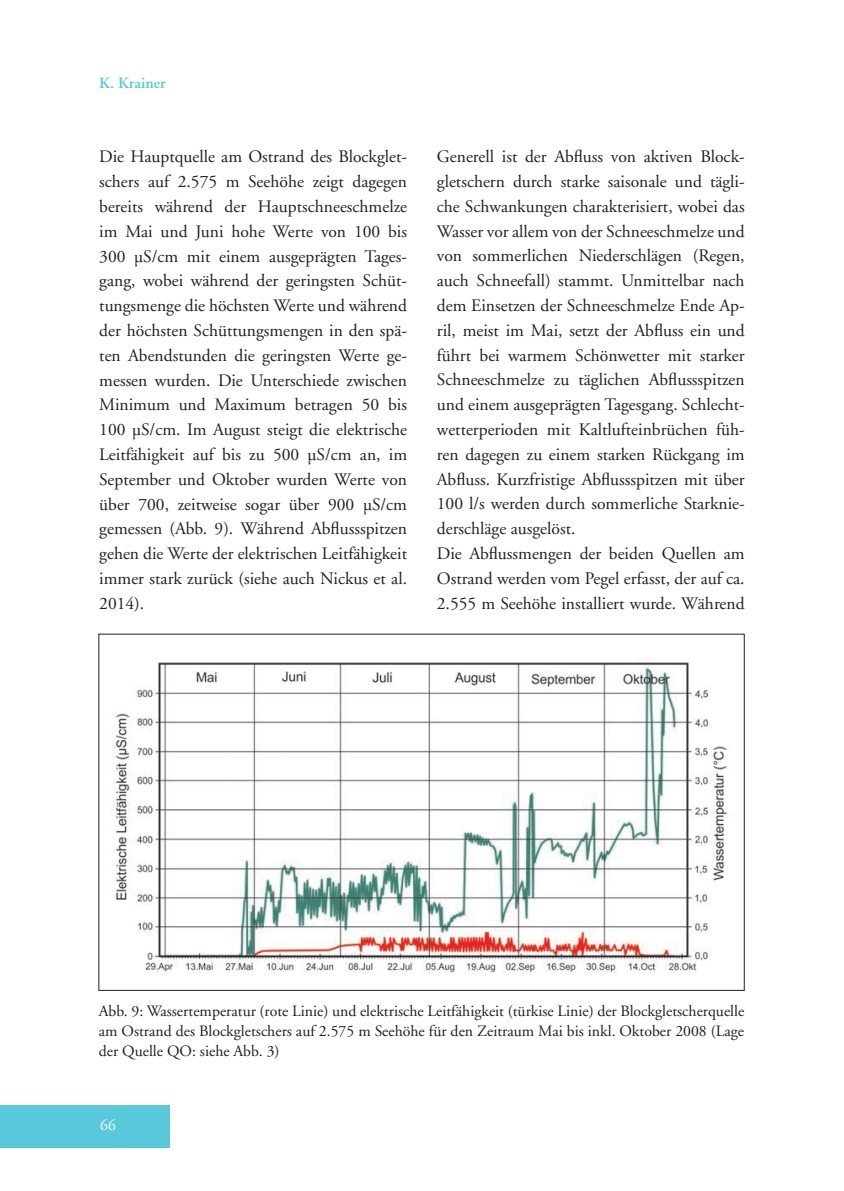
<style>
.page{position:relative;width:844px;height:1191px;background:#fff}
.page>*{position:absolute;margin:0;border:0;box-sizing:border-box;transform-origin:0 0}
.t1{font:17.5px/24.8px "Adobe Garamond";color:#231f20;text-align:justify}
.t2{font:15.75px/20.1px "Adobe Garamond";color:#231f20;text-align:justify}
.t3{font:600 15.75px "Adobe Garamond";color:#59c8db}
.t4{font:15.75px "Adobe Garamond";color:#fff}
</style>
<div class="page">
<div style="left:0;top:1105px;width:169px;height:42px;background:#59c8db"></div>
<img style="left:112px;top:658px;width:616px;height:316px">
<p class="t3" style="left:99px;top:74px;width:68px">K. Krainer</p>
<p class="t1" style="left:99px;top:145px;width:309px">Die Hauptquelle am Ostrand des Blockglet&shy;schers auf 2.575 m Seehöhe zeigt dagegen bereits während der Hauptschneeschmelze im Mai und Juni hohe Werte von 100 bis 300 µS/cm mit einem ausgeprägten Tages&shy;gang, wobei während der geringsten Schüt&shy;tungsmenge die höchsten Werte und während der höchsten Schüttungsmengen in den spä&shy;ten Abendstunden die geringsten Werte ge&shy;messen wurden. Die Unterschiede zwischen Minimum und Maximum betragen 50 bis 100 µS/cm. Im August steigt die elektrische Leitfähigkeit auf bis zu 500 µS/cm an, im September und Oktober wurden Werte von über 700, zeitweise sogar über 900 µS/cm gemessen (Abb. 9). Während Abflussspitzen gehen die Werte der elektrischen Leitfähigkeit immer stark zurück (siehe auch Nickus et al.<br>2014).</p>
<p class="t1" style="left:437px;top:145px;width:309px;text-align:left">Generell ist der Abfluss von aktiven Block&shy;gletschern durch starke saisonale und tägli&shy;che Schwankungen charakterisiert, wobei das Wasser vor allem von der Schneeschmelze und von sommerlichen Niederschlägen (Regen, auch Schneefall) stammt. Unmittelbar nach dem Einsetzen der Schneeschmelze Ende Ap&shy;ril, meist im Mai, setzt der Abfluss ein und führt bei warmem Schönwetter mit starker Schneeschmelze zu täglichen Abflussspitzen und einem ausgeprägten Tagesgang. Schlecht&shy;wetterperioden mit Kaltlufteinbrüchen füh&shy;ren dagegen zu einem starken Rückgang im Abfluss. Kurzfristige Abflussspitzen mit über 100 l/s werden durch sommerliche Starknie&shy;derschläge ausgelöst.<br>Die Abflussmengen der beiden Quellen am Ostrand werden vom Pegel erfasst, der auf ca.<br>2.555 m Seehöhe installiert wurde. Während</p>
<p class="t2" style="left:99px;top:1001px;width:646px">Abb. 9: Wassertemperatur (rote Linie) und elektrische Leitfähigkeit (türkise Linie) der Blockgletscherquelle am Ostrand des Blockgletschers auf 2.575 m Seehöhe für den Zeitraum Mai bis inkl. Oktober 2008 (Lage der Quelle QO: siehe Abb. 3)</p>
<p class="t4" style="left:100px;top:1116px;width:17px">66</p>
</div>
